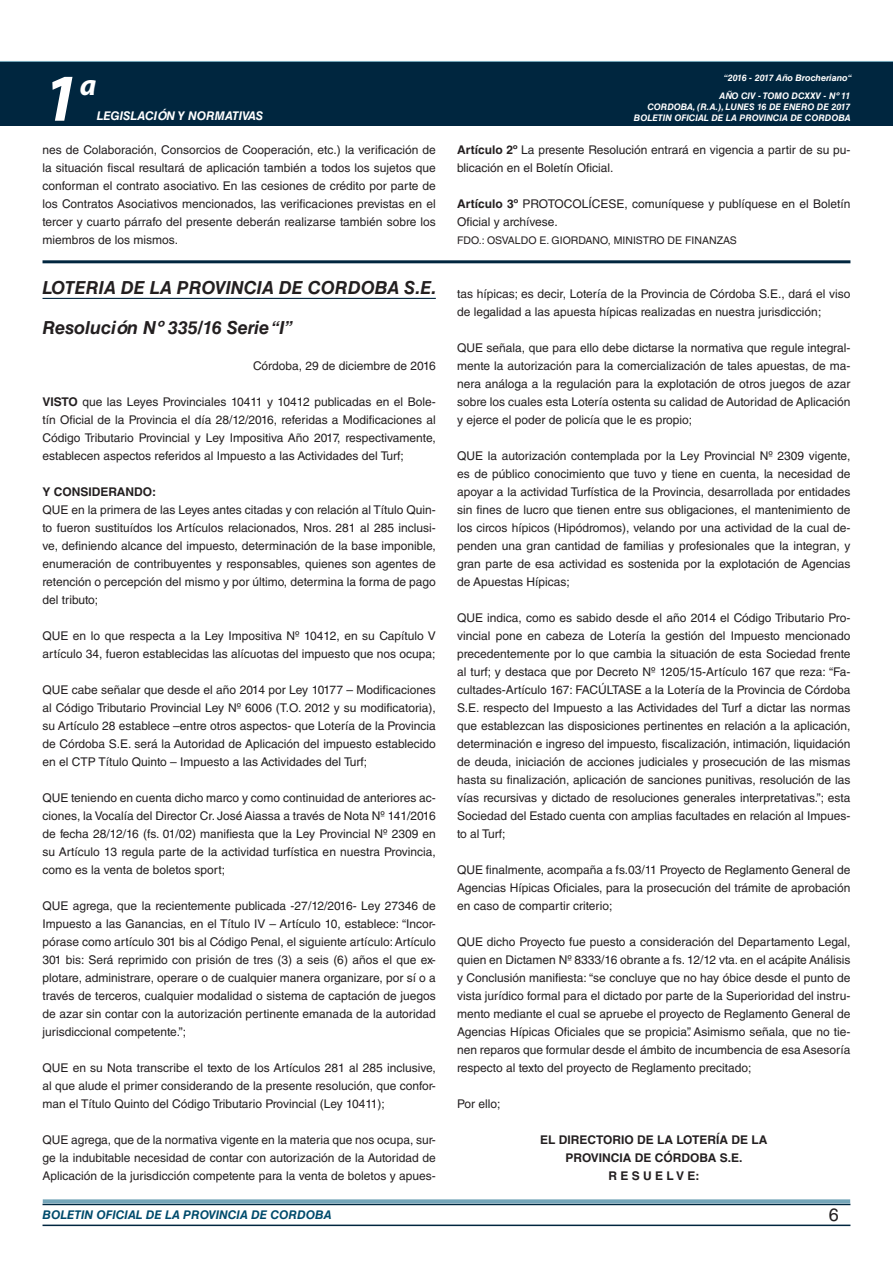
<style>
.page{position:relative;width:893px;height:1263px;background:#fff}
.page>*{position:absolute;margin:0;border:0;box-sizing:border-box;transform-origin:0 0}
.t1{font:italic 700 67.5px "Myriad Pro";color:#fff}
.t2{font:italic 700 30px "Myriad Pro";color:#fff}
.NOMBRE_DE_MINISTERIO{font:italic 700 18px "Helvetica LT Std";color:#231f20}
.DOC__N{font:italic 700 18px "Helvetica LT Std";color:#231f20}
.t3{font:18px "Helvetica LT Std";color:#231f20}
.TEXTO_BASE{font:12px/18px "Helvetica LT Std";color:#231f20;text-align:justify}
.RESUELVE{font:700 12px "Helvetica LT Std";color:#231f20}
.t4{font:italic 700 12px "Helvetica LT Std";color:#004b6c}
.FECHA{font:12px "Helvetica LT Std";color:#231f20}
.t5{font:italic 700 12px "Helvetica LT Std";color:#fff}
.TEXTO_BASE-2{font:700 12px "Helvetica LT Std";color:#231f20}
.FIRMA{font:10.5px "Helvetica LT Std";color:#231f20}
.t6{font:italic 700 9px/10.8px "Helvetica LT Std";color:#fff;text-align:right}
.s1{font-weight:700}
</style>
<div class="page">
<div style="left:0;top:61px;width:893px;height:6px;background:#73a5b8"></div>
<div style="left:0;top:62px;width:893px;height:64px;background:#00263f"></div>
<hr style="left:43px;top:1224px;width:807px;height:2px;background:#00263f">
<div style="left:42px;top:1198px;width:809px;height:8px;background:#fff;opacity:.75"></div>
<hr style="left:43px;top:298px;width:393px;height:1px;background:#00263f">
<hr style="left:43px;top:260px;width:807px;height:3px;background:#00263f">
<h1 class="t1" style="left:43px;top:54px;width:38px">1</h1>
<h2 class="t2" style="left:80px;top:66px;width:18px">a</h2>
<p class="t5" style="left:97px;top:109px;width:168px">LEGISLACIÓN Y NORMATIVAS</p>
<p class="t6" style="left:724px;top:72px;width:130px">“2016 - 2017 Año Brocheriano“</p>
<p class="t6" style="left:634px;top:91px;width:218px">AÑO CIV - TOMO DCXXV - Nº 11<br>CORDOBA, (R.A.), LUNES 16 DE ENERO DE 2017<br>BOLETIN OFICIAL DE LA PROVINCIA DE CORDOBA</p>
<p class="TEXTO_BASE" style="left:43px;top:141px;width:395px">nes de Colaboración, Consorcios de Cooperación, etc.) la verificación de la situación fiscal resultará de aplicación también a todos los sujetos que conforman el contrato asociativo. En las cesiones de crédito por parte de los Contratos Asociativos mencionados, las verificaciones previstas en el tercer y cuarto párrafo del presente deberán realizarse también sobre los miembros de los mismos.</p>
<p class="TEXTO_BASE" style="left:457px;top:141px;width:395px"><span class="s1">Artículo 2º</span> La presente Resolución entrará en vigencia a partir de su pu&shy;blicación en el Boletín Oficial.</p>
<p class="TEXTO_BASE" style="left:457px;top:195px;width:395px"><span class="s1">Artículo 3º</span> PROTOCOLÍCESE, comuníquese y publíquese en el Boletín<br>Oficial y archívese.</p>
<p class="FIRMA" style="left:457px;top:234px;width:281px">FDO.: OSVALDO E. GIORDANO, MINISTRO DE FINANZAS</p>
<p class="NOMBRE_DE_MINISTERIO" style="left:43px;top:276px;width:395px">LOTERIA DE LA PROVINCIA DE CORDOBA S.E.</p>
<p class="DOC__N" style="left:43px;top:316px;width:252px">Resolución Nº 335/16 Serie “I”</p>
<p class="FECHA" style="left:253px;top:359px;width:184px">Córdoba, 29 de diciembre de 2016</p>
<p class="TEXTO_BASE" style="left:43px;top:393px;width:395px"><span class="s1">VISTO</span> que las Leyes Provinciales 10411 y 10412 publicadas en el Bole&shy;tín Oficial de la Provincia el día 28/12/2016, referidas a Modificaciones al Código Tributario Provincial y Ley Impositiva Año 2017, respectivamente, establecen aspectos referidos al Impuesto a las Actividades del Turf;</p>
<p class="TEXTO_BASE-2" style="left:43px;top:484px;width:115px">Y CONSIDERANDO:</p>
<p class="TEXTO_BASE" style="left:43px;top:501px;width:395px">QUE en la primera de las Leyes antes citadas y con relación al Título Quin&shy;to fueron sustituídos los Artículos relacionados, Nros. 281 al 285 inclusi&shy;ve, definiendo alcance del impuesto, determinación de la base imponible, enumeración de contribuyentes y responsables, quienes son agentes de retención o percepción del mismo y por último, determina la forma de pago del tributo;</p>
<p class="TEXTO_BASE" style="left:43px;top:627px;width:395px">QUE en lo que respecta a la Ley Impositiva Nº 10412, en su Capítulo V artículo 34, fueron establecidas las alícuotas del impuesto que nos ocupa;</p>
<p class="TEXTO_BASE" style="left:43px;top:681px;width:395px">QUE cabe señalar que desde el año 2014 por Ley 10177 – Modificaciones al Código Tributario Provincial Ley Nº 6006 (T.O. 2012 y su modificatoria), su Artículo 28 establece –entre otros aspectos- que Lotería de la Provincia de Córdoba S.E. será la Autoridad de Aplicación del impuesto establecido en el CTP Título Quinto – Impuesto a las Actividades del Turf;</p>
<p class="TEXTO_BASE" style="left:43px;top:789px;width:395px">QUE teniendo en cuenta dicho marco y como continuidad de anteriores ac&shy;ciones, la Vocalía del Director Cr. José Aiassa a través de Nota Nº 141/2016 de fecha 28/12/16 (fs. 01/02) manifiesta que la Ley Provincial Nº 2309 en su Artículo 13 regula parte de la actividad turfística en nuestra Provincia, como es la venta de boletos sport;</p>
<p class="TEXTO_BASE" style="left:43px;top:897px;width:395px">QUE agrega, que la recientemente publicada -27/12/2016- Ley 27346 de Impuesto a las Ganancias, en el Título IV – Artículo 10, establece: “Incor&shy;pórase como artículo 301 bis al Código Penal, el siguiente artículo: Artículo 301 bis: Será reprimido con prisión de tres (3) a seis (6) años el que ex&shy;plotare, administrare, operare o de cualquier manera organizare, por sí o a través de terceros, cualquier modalidad o sistema de captación de juegos de azar sin contar con la autorización pertinente emanada de la autoridad jurisdiccional competente.”;</p>
<p class="TEXTO_BASE" style="left:43px;top:1059px;width:395px">QUE en su Nota transcribe el texto de los Artículos 281 al 285 inclusive, al que alude el primer considerando de la presente resolución, que confor&shy;man el Título Quinto del Código Tributario Provincial (Ley 10411);</p>
<p class="TEXTO_BASE" style="left:43px;top:1131px;width:395px">QUE agrega, que de la normativa vigente en la materia que nos ocupa, sur&shy;ge la indubitable necesidad de contar con autorización de la Autoridad de Aplicación de la jurisdicción competente para la venta de boletos y apues-</p>
<p class="TEXTO_BASE" style="left:457px;top:285px;width:395px">tas hípicas; es decir, Lotería de la Provincia de Córdoba S.E., dará el viso de legalidad a las apuesta hípicas realizadas en nuestra jurisdicción;</p>
<p class="TEXTO_BASE" style="left:457px;top:339px;width:395px">QUE señala, que para ello debe dictarse la normativa que regule integral&shy;mente la autorización para la comercialización de tales apuestas, de ma&shy;nera análoga a la regulación para la explotación de otros juegos de azar sobre los cuales esta Lotería ostenta su calidad de Autoridad de Aplicación y ejerce el poder de policía que le es propio;</p>
<p class="TEXTO_BASE" style="left:457px;top:447px;width:395px">QUE la autorización contemplada por la Ley Provincial Nº 2309 vigente, es de público conocimiento que tuvo y tiene en cuenta, la necesidad de apoyar a la actividad Turfística de la Provincia, desarrollada por entidades sin fines de lucro que tienen entre sus obligaciones, el mantenimiento de los circos hípicos (Hipódromos), velando por una actividad de la cual de&shy;penden una gran cantidad de familias y profesionales que la integran, y gran parte de esa actividad es sostenida por la explotación de Agencias de Apuestas Hípicas;</p>
<p class="TEXTO_BASE" style="left:457px;top:609px;width:395px">QUE indica, como es sabido desde el año 2014 el Código Tributario Pro&shy;vincial pone en cabeza de Lotería la gestión del Impuesto mencionado precedentemente por lo que cambia la situación de esta Sociedad frente al turf; y destaca que por Decreto Nº 1205/15-Artículo 167 que reza: “Fa&shy;cultades-Artículo 167: FACÚLTASE a la Lotería de la Provincia de Córdoba S.E. respecto del Impuesto a las Actividades del Turf a dictar las normas que establezcan las disposiciones pertinentes en relación a la aplicación, determinación e ingreso del impuesto, fiscalización, intimación, liquidación de deuda, iniciación de acciones judiciales y prosecución de las mismas hasta su finalización, aplicación de sanciones punitivas, resolución de las vías recursivas y dictado de resoluciones generales interpretativas.”; esta Sociedad del Estado cuenta con amplias facultades en relación al Impues&shy;to al Turf;</p>
<p class="TEXTO_BASE" style="left:457px;top:861px;width:395px">QUE finalmente, acompaña a fs.03/11 Proyecto de Reglamento General de Agencias Hípicas Oficiales, para la prosecución del trámite de aprobación en caso de compartir criterio;</p>
<p class="TEXTO_BASE" style="left:457px;top:933px;width:395px">QUE dicho Proyecto fue puesto a consideración del Departamento Legal, quien en Dictamen Nº 8333/16 obrante a fs. 12/12 vta. en el acápite Análisis y Conclusión manifiesta: “se concluye que no hay óbice desde el punto de vista jurídico formal para el dictado por parte de la Superioridad del instru&shy;mento mediante el cual se apruebe el proyecto de Reglamento General de Agencias Hípicas Oficiales que se propicia”. Asimismo señala, que no tie&shy;nen reparos que formular desde el ámbito de incumbencia de esa Asesoría respecto al texto del proyecto de Reglamento precitado;</p>
<p class="TEXTO_BASE" style="left:457px;top:1095px;width:45px">Por ello;</p>
<p class="RESUELVE" style="left:540px;top:1132px;width:229px">EL DIRECTORIO DE LA LOTERÍA DE LA</p>
<p class="RESUELVE" style="left:566px;top:1150px;width:178px">PROVINCIA DE CÓRDOBA S.E.</p>
<p class="RESUELVE" style="left:608px;top:1168px;width:93px">R E S U E L V E:</p>
<p class="t4" style="left:43px;top:1208px;width:290px">BOLETIN OFICIAL DE LA PROVINCIA DE CORDOBA</p>
<h3 class="t3" style="left:829px;top:1204px;width:12px">6</h3>
</div>
